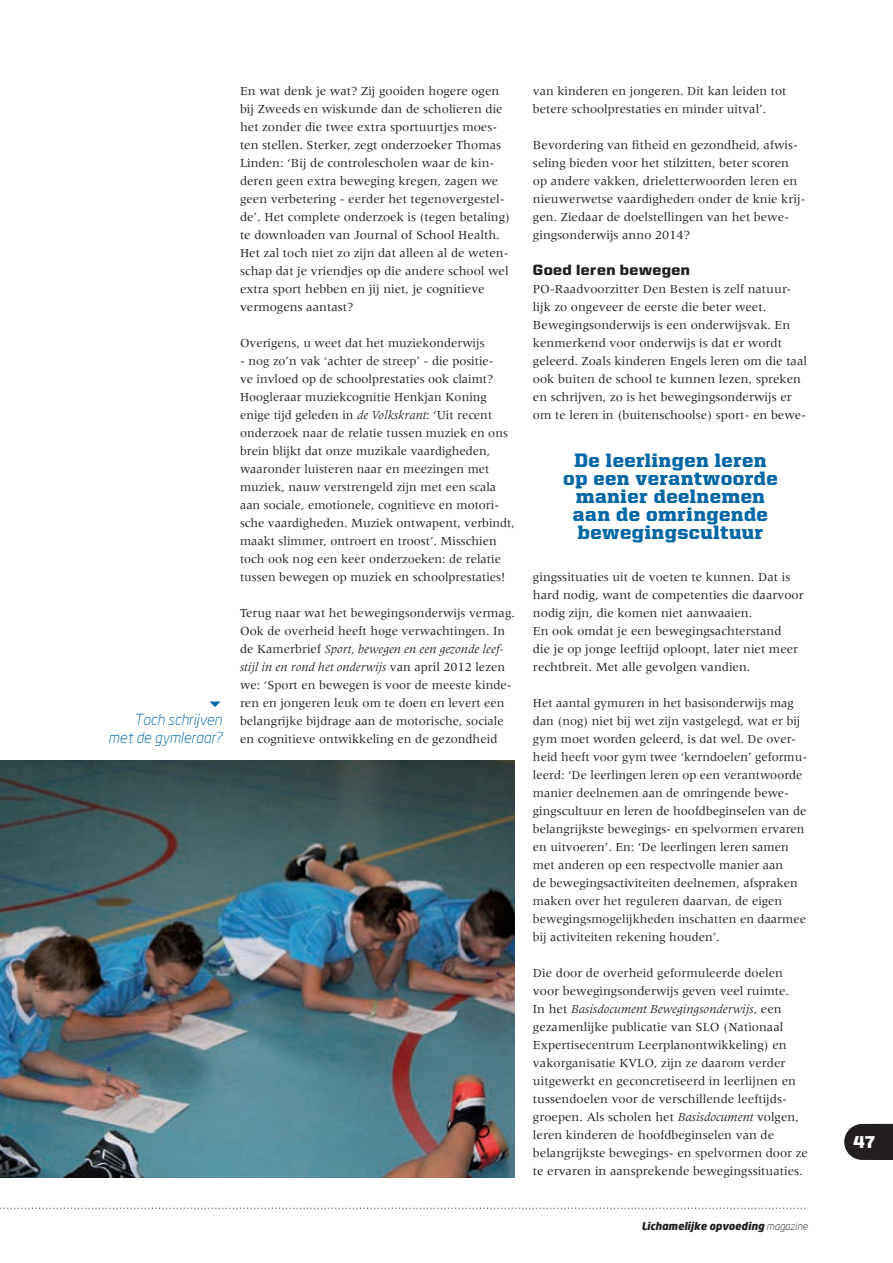
<style>
.page{position:relative;width:893px;height:1263px;background:#fff}
.page>*{position:absolute;margin:0;border:0;box-sizing:border-box;transform-origin:0 0}
.t1{font:900 19.5px/18px "United Serif Reg";letter-spacing:.03em;color:#0166a5;text-align:center}
.t2{font:900 17.25px "United Sans Reg";color:#fff}
.t3{font:italic 300 15px/18px "Neo Sans";color:#0166a5;text-align:right}
.t4{font:900 15px "United Sans Reg";letter-spacing:.03em;color:#231f20}
.t5{font:12.75px/18px "Meridien LT Std";color:#231f20}
.t6{font:italic 900 10.5px "Neo Sans";color:#231f20}
.s1{font-style:italic}
.s2{font-weight:300}
</style>
<div class="page">
<img style="left:0;top:761px;width:515px;height:417px">
<svg style="left:844px;top:1124px;width:49px;height:36px;background:#353132"></svg>
<svg style="left:0;top:1207px;width:808px;height:2px"></svg>
<p class="t3" style="left:108px;top:710px;width:115px">Toch schrijven met de gymleraar?</p>
<p class="t5" style="left:240px;top:81px;width:272px">En wat denk je wat? Zij gooiden hogere ogen bij Zweeds en wiskunde dan de scholieren die het zonder die twee extra sportuurtjes moes&shy;ten stellen. Sterker, zegt onderzoeker Thomas Linden: ‘Bij de controlescholen waar de kin&shy;deren geen extra beweging kregen, zagen we geen verbetering - eerder het tegenovergestel&shy;de’. Het complete onderzoek is (tegen betaling) te downloaden van Journal of School Health.<br>Het zal toch niet zo zijn dat alleen al de weten&shy;schap dat je vriendjes op die andere school wel extra sport hebben en jij niet, je cognitieve vermogens aantast?</p>
<p class="t5" style="left:240px;top:333px;width:246px">Overigens, u weet dat het muziekonderwijs</p>
<p class="t5" style="left:240px;top:351px;width:276px">- nog zo’n vak ‘achter de streep’ - die positie-<br>ve invloed op de schoolprestaties ook claimt?<br>Hoogleraar muziekcognitie Henkjan Koning enige tijd geleden in <span class="s1">de Volkskrant</span>: ‘Uit recent onderzoek naar de relatie tussen muziek en ons brein blijkt dat onze muzikale vaardigheden, waaronder luisteren naar en meezingen met muziek, nauw verstrengeld zijn met een scala aan sociale, emotionele, cognitieve en motori&shy;sche vaardigheden. Muziek ontwapent, verbindt, maakt slimmer, ontroert en troost’. Misschien toch ook nog een keer onderzoeken: de relatie tussen bewegen op muziek en schoolprestaties!</p>
<p class="t5" style="left:240px;top:603px;width:276px">Terug naar wat het bewegingsonderwijs vermag.<br>Ook de overheid heeft hoge verwachtingen. In de Kamerbrief <span class="s1">Sport, bewegen en een gezonde leef&shy;stijl in en rond het onderwijs</span> van april 2012 lezen we: ‘Sport en bewegen is voor de meeste kinde&shy;ren en jongeren leuk om te doen en levert een belangrijke bijdrage aan de motorische, sociale en cognitieve ontwikkeling en de gezondheid</p>
<p class="t5" style="left:533px;top:81px;width:255px">van kinderen en jongeren. Dit kan leiden tot betere schoolprestaties en minder uitval’.</p>
<p class="t5" style="left:533px;top:135px;width:274px">Bevordering van fitheid en gezondheid, afwis&shy;seling bieden voor het stilzitten, beter scoren op andere vakken, drieletterwoorden leren en nieuwerwetse vaardigheden onder de knie krij&shy;gen. Ziedaar de doelstellingen van het bewe&shy;gingsonderwijs anno 2014?</p>
<p class="t4" style="left:533px;top:261px;width:158px">Goed leren bewegen</p>
<p class="t5" style="left:533px;top:279px;width:276px">PO-Raadvoorzitter Den Besten is zelf natuur&shy;lijk zo ongeveer de eerste die beter weet.<br>Bewegingsonderwijs is een onderwijsvak. En kenmerkend voor onderwijs is dat er wordt geleerd. Zoals kinderen Engels leren om die taal ook buiten de school te kunnen lezen, spreken en schrijven, zo is het bewegingsonderwijs er om te leren in (buitenschoolse) sport- en bewe-</p>
<h1 class="t1" style="left:563px;top:450px;width:216px">De leerlingen leren op een verantwoorde manier deelnemen aan de omringende bewegingscultuur</h1>
<p class="t5" style="left:533px;top:567px;width:272px">gingssituaties uit de voeten te kunnen. Dat is hard nodig, want de competenties die daarvoor nodig zijn, die komen niet aanwaaien.<br>En ook omdat je een bewegingsachterstand<br>die je op jonge leeftijd oploopt, later niet meer rechtbreit. Met alle gevolgen vandien.</p>
<p class="t5" style="left:533px;top:693px;width:276px">Het aantal gymuren in het basisonderwijs mag dan (nog) niet bij wet zijn vastgelegd, wat er bij gym moet worden geleerd, is dat wel. De over&shy;heid heeft voor gym twee ‘kerndoelen’ geformu&shy;leerd: ‘De leerlingen leren op een verantwoorde manier deelnemen aan de omringende bewe&shy;gingscultuur en leren de hoofdbeginselen van de belangrijkste bewegings- en spelvormen ervaren en uitvoeren’. En: ‘De leerlingen leren samen met anderen op een respectvolle manier aan<br>de bewegingsactiviteiten deelnemen, afspraken maken over het reguleren daarvan, de eigen bewegingsmogelijkheden inschatten en daarmee bij activiteiten rekening houden’.</p>
<p class="t5" style="left:533px;top:963px;width:276px">Die door de overheid geformuleerde doelen voor bewegingsonderwijs geven veel ruimte.<br>In het <span class="s1">Basisdocument Bewegingsonderwijs</span>, een gezamenlijke publicatie van SLO (Nationaal Expertisecentrum Leerplanontwikkeling) en vakorganisatie KVLO, zijn ze daarom verder uitgewerkt en geconcretiseerd in leerlijnen en tussendoelen voor de verschillende leeftijds&shy;groepen. Als scholen het <span class="s1">Basisdocument</span> volgen, leren kinderen de hoofdbeginselen van de belangrijkste bewegings- en spelvormen door ze te ervaren in aansprekende bewegingssituaties.</p>
<p class="t6" style="left:641px;top:1219px;width:168px">Lichamelijke opvoeding <span class="s2">magazine</span></p>
<h2 class="t2" style="left:854px;top:1133px;width:23px">47</h2>
</div>
